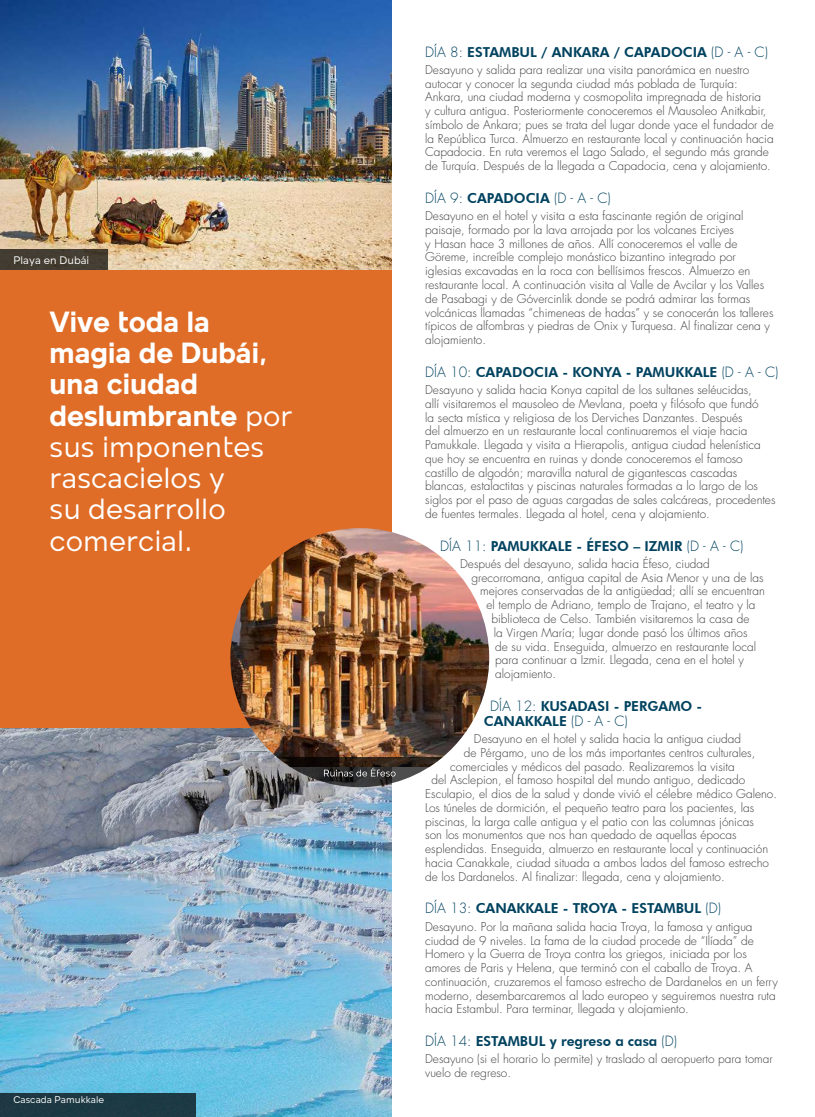
<style>
.page{position:relative;width:815px;height:1117px;background:#fff}
.page>*{position:absolute;margin:0;border:0;box-sizing:border-box;transform-origin:0 0}
.t1{font:30px/31.2px "Mollen Personal Use";color:#fff}
.t2{font:800 13.75px/15px "Futura BT";color:#00425f}
.t3{font:300 13.75px "Futura Std";color:#00425f}
.t4{font:300 11.88px/13.8px "Futura Std";color:#414042}
.t5{font:11.25px "Mollen Personal Use";color:#fff}
.t6{font:10px "Mollen Personal Use";color:#fff}
.s1{font-weight:700}
.s2{font-family:"Futura Std";font-weight:300}
.s3{font-family:"Futura BT";font-weight:800}
</style>
<div class="page">
<div style="left:0;top:1px;width:392px;height:1115px;background:#df6d27"></div>
<img style="left:0;top:728px;width:391px;height:388px">
<div style="left:0;top:1092px;width:196px;height:24px;background:#1d3943"></div>
<img style="left:0;top:787px;width:1px;height:329px">
<img style="left:0;top:0;width:392px;height:269px">
<div style="left:0;top:249px;width:107px;height:20px;background:#443d32"></div>
<img style="left:230px;top:528px;width:259px;height:238px">
<svg style="left:277px;top:756px;width:166px;height:31px;background:#5d5856"></svg>
<p class="t5" style="left:13px;top:253px;width:77px">Playa en Dubái</p>
<h1 class="t1" style="left:50px;top:305px;width:244px"><span class="s1">Vive toda la magia de Dubái, una ciudad deslumbrante</span> por sus imponentes rascacielos y<br>su desarrollo comercial.</h1>
<p class="t6" style="left:13px;top:1093px;width:92px">Cascada Pamukkale</p>
<p class="t2" style="left:425px;top:44px;width:344px"><span class="s2">DÍA 8:</span> ESTAMBUL / ANKARA / CAPADOCIA <span class="s2">(D - A - C)</span></p>
<p class="t4" style="left:425px;top:63px;width:350px">Desayuno y salida para realizar una visita panorámica en nuestro autocar y conocer la segunda ciudad más poblada de Turquía:<br>Ankara, una ciudad moderna y cosmopolita impregnada de historia<br>y cultura antigua. Posteriormente conoceremos el Mausoleo Anitkabir, símbolo de Ankara; pues se trata del lugar donde yace el fundador de la República Turca. Almuerzo en restaurante local y continuación hacia Capadocia. En ruta veremos el Lago Salado, el segundo más grande de Turquía. Después de la llegada a Capadocia, cena y alojamiento.</p>
<p class="t3" style="left:425px;top:189px;width:187px">DÍA 9: <span class="s3">CAPADOCIA</span> (D - A - C)</p>
<p class="t4" style="left:425px;top:209px;width:350px">Desayuno en el hotel y visita a esta fascinante región de original paisaje, formado por la lava arrojada por los volcanes Erciyes<br>y Hasan hace 3 millones de años. Allí conoceremos el valle de Göreme, increíble complejo monástico bizantino integrado por iglesias excavadas en la roca con bellísimos frescos. Almuerzo en restaurante local. A continuación visita al Valle de Avcilar y los Valles de Pasabagi y de Góvercinlik donde se podrá admirar las formas volcánicas llamadas “chimeneas de hadas” y se conocerán los talleres típicos de alfombras y piedras de Onix y Turquesa. Al finalizar cena y alojamiento.</p>
<p class="t2" style="left:425px;top:364px;width:355px"><span class="s2">DÍA 10:</span> CAPADOCIA - KONYA - PAMUKKALE <span class="s2">(D - A - C)</span></p>
<p class="t4" style="left:425px;top:383px;width:352px">Desayuno y salida hacia Konya capital de los sultanes seléucidas,<br>allí visitaremos el mausoleo de Mevlana, poeta y filósofo que fundó<br>la secta mística y religiosa de los Derviches Danzantes. Después<br>del almuerzo en un restaurante local continuaremos el viaje hacia Pamukkale. Llegada y visita a Hierapolis, antigua ciudad helenística que hoy se encuentra en ruinas y donde conoceremos el famoso castillo de algodón; maravilla natural de gigantescas cascadas blancas, estalactitas y piscinas naturales formadas a lo largo de los siglos por el paso de aguas cargadas de sales calcáreas, procedentes de fuentes termales. Llegada al hotel, cena y alojamiento.</p>
<p class="t2" style="left:440px;top:538px;width:305px"><span class="s2">DÍA 11:</span> PAMUKKALE - ÉFESO – IZMIR <span class="s2">(D - A - C)</span></p>
<p class="t4" style="left:460px;top:557px;width:251px">Después del desayuno, salida hacia Éfeso, ciudad</p>
<p class="t4" style="left:471px;top:570px;width:294px">grecorromana, antigua capital de Asia Menor y una de las</p>
<p class="t4" style="left:480px;top:584px;width:286px">mejores conservadas de la antigüedad; allí se encuentran</p>
<p class="t4" style="left:486px;top:598px;width:271px">el templo de Adriano, templo de Trajano, el teatro y la</p>
<p class="t4" style="left:491px;top:612px;width:259px">biblioteca de Celso. También visitaremos la casa de</p>
<p class="t4" style="left:494px;top:625px;width:255px">la Virgen María; lugar donde pasó los últimos años</p>
<p class="t4" style="left:495px;top:639px;width:262px">de su vida. Enseguida, almuerzo en restaurante local</p>
<p class="t4" style="left:495px;top:653px;width:250px">para continuar a Izmir. Llegada, cena en el hotel y</p>
<p class="t4" style="left:495px;top:667px;width:62px">alojamiento.</p>
<p class="t2" style="left:484px;top:698px;width:220px;text-indent:6px"><span class="s2">DÍA 12:</span> KUSADASI - PERGAMO -<br>CANAKKALE <span class="s2">(D - A - C)</span></p>
<p class="t4" style="left:474px;top:732px;width:269px">Desayuno en el hotel y salida hacia la antigua ciudad</p>
<p class="t4" style="left:464px;top:745px;width:293px">de Pérgamo, uno de los más importantes centros culturales,</p>
<p class="t4" style="left:450px;top:759px;width:286px">comerciales y médicos del pasado. Realizaremos la visita</p>
<p class="t4" style="left:431px;top:773px;width:315px">del Asclepion, el famoso hospital del mundo antiguo, dedicado</p>
<p class="t4" style="left:425px;top:787px;width:353px">Esculapio, el dios de la salud y donde vivió el célebre médico Galeno.</p>
<p class="t4" style="left:425px;top:800px;width:331px">Los túneles de dormición, el pequeño teatro para los pacientes, las</p>
<p class="t4" style="left:425px;top:814px;width:330px">piscinas, la larga calle antigua y el patio con las columnas jónicas</p>
<p class="t4" style="left:425px;top:828px;width:313px">son los monumentos que nos han quedado de aquellas épocas</p>
<p class="t4" style="left:425px;top:842px;width:345px">esplendidas. Enseguida, almuerzo en restaurante local y continuación</p>
<p class="t4" style="left:425px;top:855px;width:345px">hacia Canakkale, ciudad situada a ambos lados del famoso estrecho</p>
<p class="t4" style="left:425px;top:869px;width:301px">de los Dardanelos. Al finalizar: llegada, cena y alojamiento.</p>
<p class="t2" style="left:425px;top:900px;width:297px"><span class="s2">DÍA 13:</span> CANAKKALE - TROYA - ESTAMBUL <span class="s2">(D)</span></p>
<p class="t4" style="left:425px;top:919px;width:354px">Desayuno. Por la mañana salida hacia Troya, la famosa y antigua ciudad de 9 niveles. La fama de la ciudad procede de “Ilíada” de Homero y la Guerra de Troya contra los griegos, iniciada por los amores de Paris y Helena, que terminó con el caballo de Troya. A continuación, cruzaremos el famoso estrecho de Dardanelos en un ferry moderno, desembarcaremos al lado europeo y seguiremos nuestra ruta hacia Estambul. Para terminar, llegada y alojamiento.</p>
<p class="t2" style="left:425px;top:1033px;width:253px"><span class="s2">DÍA 14:</span> ESTAMBUL y regreso a casa <span class="s2">(D)</span></p>
<p class="t4" style="left:425px;top:1052px;width:349px">Desayuno (si el horario lo permite) y traslado al aeropuerto para tomar vuelo de regreso.</p>
</div>
